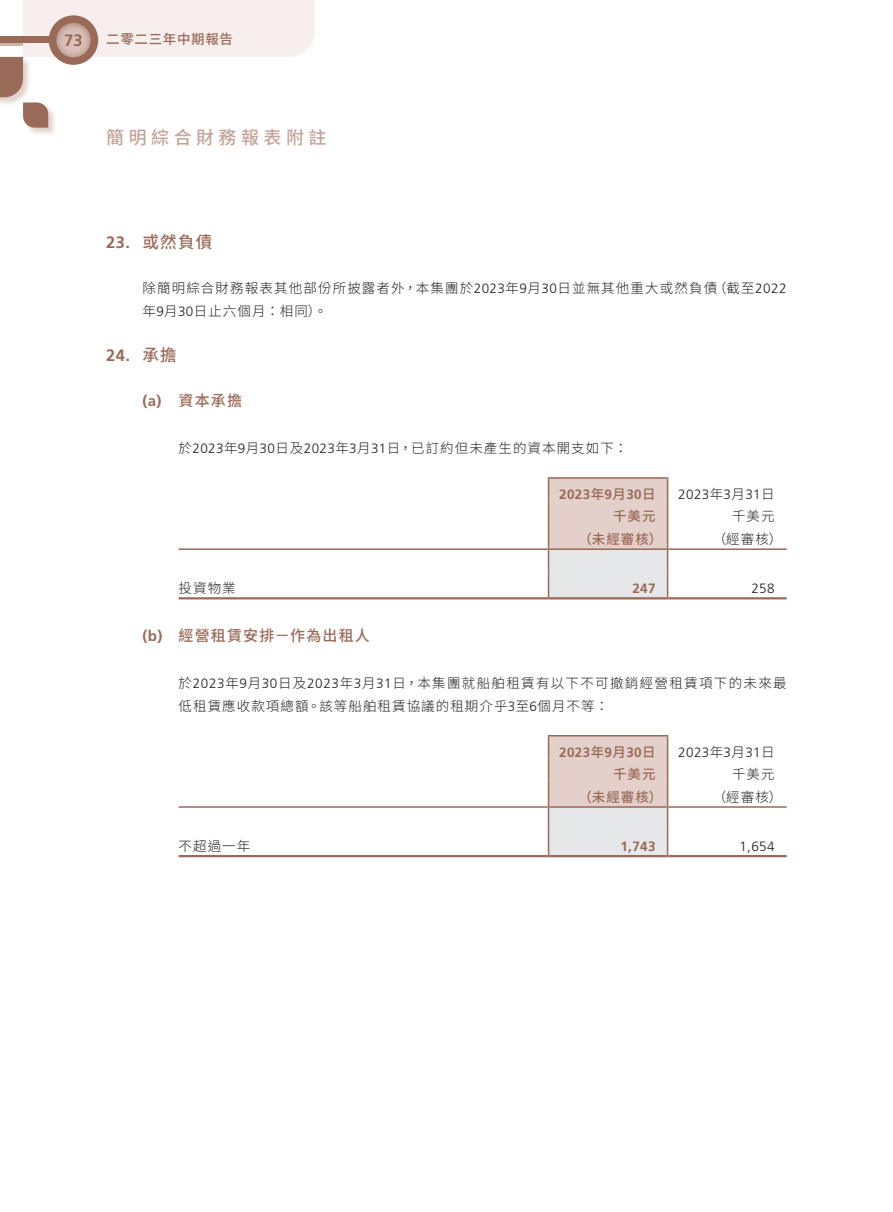
<style>
.page{position:relative;width:893px;height:1212px;background:#fff}
.page>*{position:absolute;margin:0;border:0;box-sizing:border-box;transform-origin:0 0}
.t1{font:500 18px "Source Han Sans TC";letter-spacing:.25em;color:#c4a398}
.Heading_1{font:700 16.5px "Frutiger LT Std";color:#9a6a59}
.Heading_1-2{font:500 16.5px "Source Han Sans TC";letter-spacing:.08em;color:#9a6a59}
.Heading_2{font:500 15px "Source Han Sans TC";letter-spacing:.08em;color:#9a6a59}
.Heading_2-2{font:700 15px "Frutiger LT Std";color:#9a6a59}
.Body_Text{font:300 13.5px/22.5px "Source Han Sans TC";letter-spacing:.08em;color:#231f20}
.Body_Text-2{font:300 13.5px/22.5px "Source Han Sans TC";letter-spacing:.1em;color:#231f20}
.Body_Text-3{font:300 13.5px "Frutiger LT Std";letter-spacing:.03em;color:#231f20}
.Body_Text-4{font:700 13.5px "Frutiger LT Std";letter-spacing:.03em;color:#9a6a59}
.Body_Text-5{font:500 13.5px "Source Han Sans TC";letter-spacing:.08em;color:#9a6a59}
.Body_Text-6{font:500 13.5px "Source Han Sans TC";letter-spacing:.05em;color:#9a6a59}
.s1{font-family:"Source Han Sans TC"}
.s2{font-family:"Frutiger LT Std"}
.s3{font-family:"Source Han Sans TC";font-weight:500}
</style>
<div class="page">
<div style="left:23px;top:102px;width:34px;height:34px;background:#9a6a59;opacity:.3"></div>
<svg style="left:0;top:0;width:315px;height:128px"></svg>
<hr style="left:548px;top:477px;width:120px;height:2px;background:#9a6a59">
<svg style="left:548px;top:478px;width:120px;height:121px;background:#e1d5d2"></svg>
<hr style="left:179px;top:548px;width:369px;height:2px;background:#9a6a59">
<hr style="left:549px;top:548px;width:118px;height:2px;background:#9a6a59">
<hr style="left:668px;top:548px;width:119px;height:2px;background:#9a6a59">
<hr style="left:179px;top:597px;width:369px;height:2px;background:#9a6a59">
<hr style="left:549px;top:597px;width:118px;height:2px;background:#9a6a59">
<hr style="left:668px;top:597px;width:119px;height:2px;background:#9a6a59">
<hr style="left:548px;top:735px;width:120px;height:1px;background:#9a6a59">
<svg style="left:548px;top:736px;width:120px;height:121px;background:#e2d6d2"></svg>
<hr style="left:179px;top:806px;width:369px;height:2px;background:#9a6a59">
<hr style="left:549px;top:806px;width:118px;height:2px;background:#9a6a59">
<hr style="left:668px;top:806px;width:119px;height:2px;background:#9a6a59">
<hr style="left:179px;top:855px;width:369px;height:2px;background:#9a6a59">
<hr style="left:549px;top:855px;width:118px;height:2px;background:#9a6a59">
<hr style="left:668px;top:855px;width:119px;height:2px;background:#9a6a59">
<p class="Heading_1" style="left:64px;top:31px;width:20px">73</p>
<p class="Body_Text-6" style="left:106px;top:31px;width:128px">二零二三年中期報告</p>
<h1 class="t1" style="left:106px;top:127px;width:222px">簡明綜合財務報表附註</h1>
<p class="Heading_1" style="left:106px;top:233px;width:25px">23.</p>
<p class="Heading_1" style="left:106px;top:345px;width:25px">24.</p>
<p class="Heading_1-2" style="left:142px;top:233px;width:71px">或然負債</p>
<p class="Body_Text-3" style="left:713px;top:281px;width:75px"><span class="s1">（截至</span>2022</p>
<p class="Body_Text" style="left:142px;top:277px;width:576px">除簡明綜合財務報表其他部份所披露者外，本集團於<span class="s2">2023</span>年 月<span class="s2">9 30</span>日並無其他重大或然負債年 月<span class="s2">9 30</span>日止六個月：相同。(</p>
<p class="Heading_1-2" style="left:142px;top:346px;width:36px">承擔</p>
<p class="Heading_2-2" style="left:142px;top:392px;width:21px">a( )</p>
<p class="Heading_2" style="left:179px;top:392px;width:65px">資本承擔</p>
<p class="Body_Text" style="left:179px;top:437px;width:451px">於<span class="s2">2023</span>年 月<span class="s2">9 30</span>日及<span class="s2">2023</span>年 月<span class="s2">3 31</span>日，已訂約但未產生的資本開支如下：</p>
<p class="Body_Text-4" style="left:559px;top:486px;width:98px">2023<span class="s3">年 月</span>9 30<span class="s3">日</span></p>
<p class="Body_Text-5" style="left:613px;top:509px;width:44px">千美元</p>
<p class="Body_Text-5" style="left:578px;top:531px;width:85px">（未經審核）</p>
<p class="Body_Text-3" style="left:678px;top:486px;width:98px">2023<span class="s1">年 月</span>3 31<span class="s1">日</span></p>
<p class="Body_Text" style="left:732px;top:505px;width:44px">千美元</p>
<p class="Body_Text" style="left:713px;top:528px;width:71px">（經審核(</p>
<p class="Heading_2-2" style="left:142px;top:627px;width:21px">b( )</p>
<p class="Body_Text" style="left:179px;top:577px;width:59px">投資物業</p>
<p class="Heading_2" style="left:179px;top:627px;width:193px">經營租賃安排－作為出租人</p>
<p class="Body_Text-4" style="left:632px;top:581px;width:25px">247</p>
<p class="Body_Text-3" style="left:751px;top:581px;width:25px">258</p>
<p class="Body_Text-2" style="left:179px;top:672px;width:610px">於<span class="s2">2023</span>年<span class="s2">9</span>月<span class="s2">30</span>日及<span class="s2">2023</span>年<span class="s2">3</span>月<span class="s2">31</span>日，本集團就船舶租賃有以下不可撤銷經營租賃項下的未來最低租賃應收款項總額。該等船舶租賃協議的租期介乎 至<span class="s2">3 6</span>個月不等：</p>
<p class="Body_Text-3" style="left:678px;top:744px;width:98px">2023<span class="s1">年 月</span>3 31<span class="s1">日</span></p>
<p class="Body_Text-4" style="left:559px;top:744px;width:98px">2023<span class="s3">年 月</span>9 30<span class="s3">日</span></p>
<p class="Body_Text" style="left:179px;top:835px;width:73px">不超過一年</p>
<p class="Body_Text-5" style="left:613px;top:766px;width:44px">千美元</p>
<p class="Body_Text" style="left:732px;top:763px;width:44px">千美元</p>
<p class="Body_Text-5" style="left:578px;top:789px;width:85px">（未經審核）</p>
<p class="Body_Text" style="left:713px;top:786px;width:71px">（經審核(</p>
<p class="Body_Text-4" style="left:620px;top:838px;width:37px">1,743</p>
<p class="Body_Text-3" style="left:739px;top:839px;width:37px">1,654</p>
</div>
